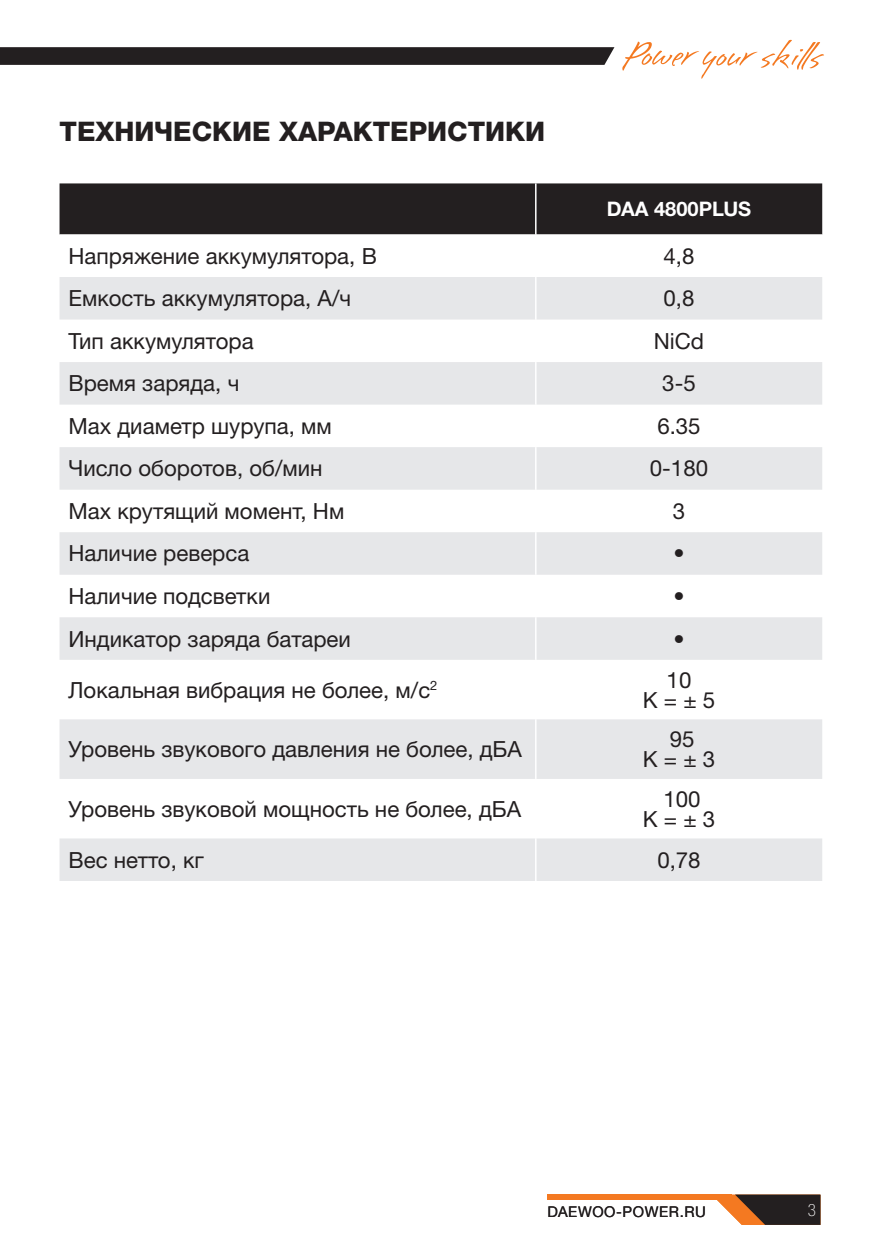
<style>
.page{position:relative;width:893px;height:1259px;background:#fff}
.page>*{position:absolute;margin:0;border:0;box-sizing:border-box;transform-origin:0 0}
.t1{font:800 27px "Helvetica Neue LTW1 G";color:#231f20}
.t2{font:22.2px/20.1px "Helvetica Neue LTW1 G";color:#231f20;text-align:center}
.t3{font:700 20.1px "Helvetica Neue LTW1 G";color:#fff}
.t4{font:100 condensed 17.1px "Helvetica Neue LTW1 G";color:#fff}
.t5{font:15px "Helvetica Neue LTW1 G";letter-spacing:.04em;color:#231f20}
</style>
<div class="page">
<svg style="left:712px;top:1194px;width:108px;height:30px;background:#6b4f3e"></svg>
<div style="left:547px;top:1194px;width:185px;height:5px;background:#f47921"></div>
<svg style="left:0;top:47px;width:614px;height:18px;background:#272324"></svg>
<svg style="left:622px;top:40px;width:202px;height:39px"></svg>
<div style="left:60px;top:183px;width:762px;height:51px;background:#231f20"></div>
<svg style="left:60px;top:277px;width:762px;height:604px;fill:#e6e7e9"></svg>
<hr style="left:535px;top:183px;width:1px;height:51px;background:#fff">
<hr style="left:535px;top:277px;width:1px;height:42px;background:#fff">
<hr style="left:535px;top:319px;width:1px;height:43px;background:#fff">
<hr style="left:535px;top:362px;width:1px;height:42px;background:#fff">
<hr style="left:535px;top:404px;width:1px;height:43px;background:#fff">
<hr style="left:535px;top:447px;width:1px;height:43px;background:#fff">
<hr style="left:535px;top:490px;width:1px;height:42px;background:#fff">
<hr style="left:535px;top:532px;width:1px;height:43px;background:#fff">
<hr style="left:535px;top:575px;width:1px;height:42px;background:#fff">
<hr style="left:535px;top:617px;width:1px;height:43px;background:#fff">
<hr style="left:535px;top:660px;width:1px;height:59px;background:#fff">
<hr style="left:535px;top:719px;width:1px;height:60px;background:#fff">
<hr style="left:535px;top:779px;width:1px;height:59px;background:#fff">
<hr style="left:535px;top:838px;width:1px;height:43px;background:#fff">
<p class="t1" style="left:60px;top:115px;width:487px">ТЕХНИЧЕСКИЕ ХАРАКТЕРИСТИКИ</p>
<p class="t3" style="left:607px;top:196px;width:146px">DAA 4800PLUS</p>
<p class="t2" style="left:68px;top:246px;width:310px">Напряжение аккумулятора, В</p>
<p class="t2" style="left:663px;top:246px;width:32px">4,8</p>
<p class="t2" style="left:68px;top:288px;width:284px">Емкость аккумулятора, А/ч</p>
<p class="t2" style="left:663px;top:288px;width:32px">0,8</p>
<p class="t2" style="left:68px;top:331px;width:187px">Тип аккумулятора</p>
<p class="t2" style="left:654px;top:331px;width:52px">NiCd</p>
<p class="t2" style="left:68px;top:373px;width:172px">Время заряда, ч</p>
<p class="t2" style="left:662px;top:373px;width:35px">3-5</p>
<p class="t2" style="left:68px;top:416px;width:265px">Max диаметр шурупа, мм</p>
<p class="t2" style="left:657px;top:416px;width:45px">6.35</p>
<p class="t2" style="left:68px;top:458px;width:256px">Число оборотов, об/мин</p>
<p class="t2" style="left:650px;top:458px;width:60px">0-180</p>
<p class="t2" style="left:68px;top:501px;width:277px">Max крутящий момент, Нм</p>
<p class="t2" style="left:673px;top:501px;width:14px">3</p>
<p class="t2" style="left:68px;top:543px;width:183px">Наличие реверса</p>
<p class="t2" style="left:673px;top:543px;width:13px">•</p>
<p class="t2" style="left:68px;top:586px;width:203px">Наличие подсветки</p>
<p class="t2" style="left:673px;top:586px;width:13px">•</p>
<p class="t2" style="left:68px;top:628px;width:284px">Индикатор заряда батареи</p>
<p class="t2" style="left:673px;top:628px;width:13px">•</p>
<p class="t2" style="left:68px;top:679px;width:371px">Локальная вибрация не более, м/с<sup>2</sup></p>
<p class="t2" style="left:643px;top:669px;width:74px">10<br>К = ± 5</p>
<p class="t2" style="left:68px;top:739px;width:455px">Уровень звукового давления не более, дБА</p>
<p class="t2" style="left:643px;top:729px;width:74px">95<br>К = ± 3</p>
<p class="t2" style="left:68px;top:798px;width:454px">Уровень звуковой мощность не более, дБА</p>
<p class="t2" style="left:643px;top:788px;width:74px">100<br>К = ± 3</p>
<p class="t2" style="left:68px;top:849px;width:137px">Вес нетто, кг</p>
<p class="t2" style="left:657px;top:849px;width:45px">0,78</p>
<p class="t5" style="left:547px;top:1202px;width:160px">DAEWOO-POWER.RU</p>
<p class="t4" style="left:808px;top:1200px;width:10px">3</p>
</div>
